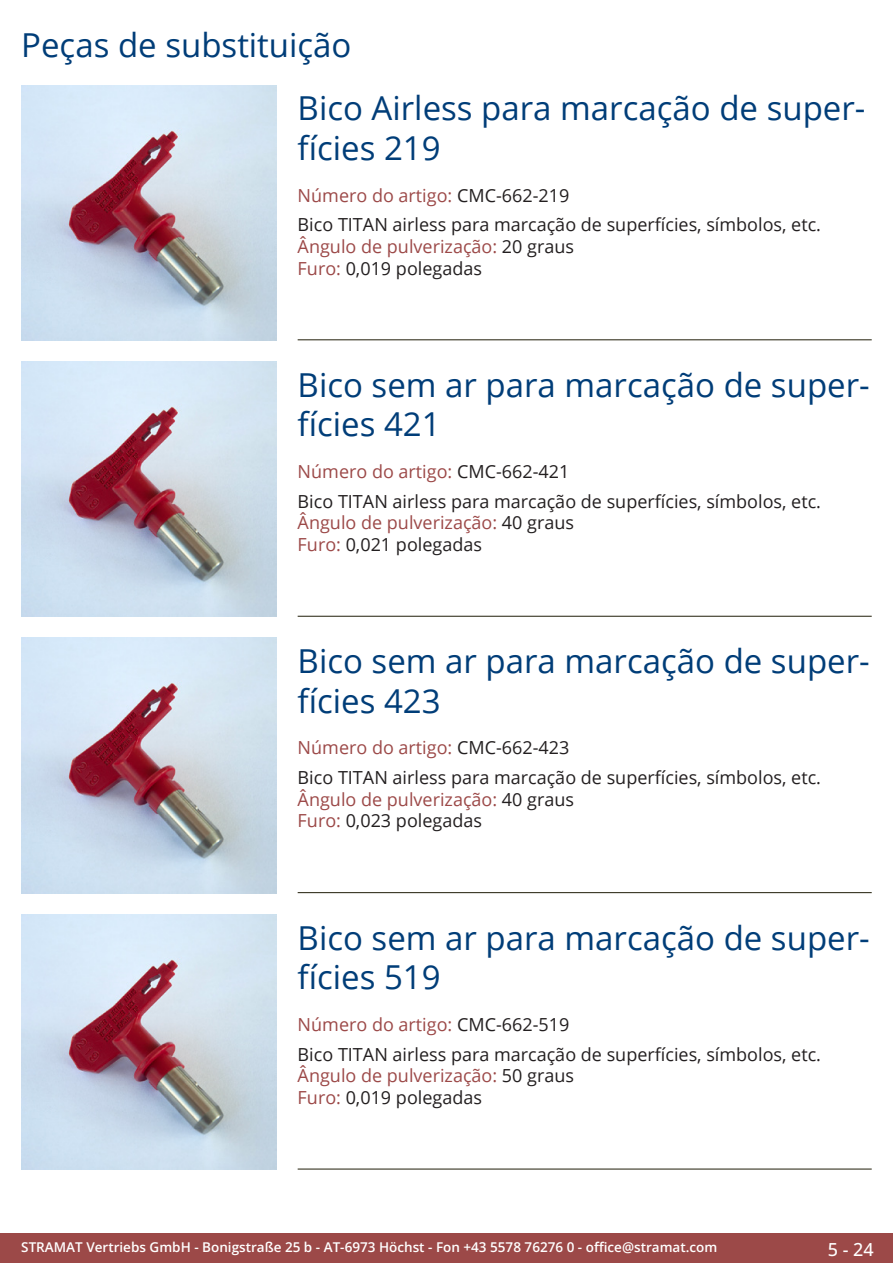
<style>
.page{position:relative;width:893px;height:1263px;background:#fff}
.page>*{position:absolute;margin:0;border:0;box-sizing:border-box;transform-origin:0 0}
.Produkttitel{font:33px/39.6px "Open Sans";color:#003d78}
.RastTitel{font:33px "Open Sans";color:#003d78}
.Beschreibung_Text{font:18px/21.6px "Open Sans";color:#231f20}
.TechDaten_Überschrif{font:18px "Open Sans";color:#9c4948}
.t1{font:500 18px "Open Sans";color:#fff}
.t2{font:600 13.5px "Open Sans";color:#fff}
.s1{color:#231f20}
.s2{color:#9c4948}
</style>
<div class="page">
<div style="left:0;top:1233px;width:893px;height:30px;background:#9c4948"></div>
<hr style="left:298px;top:340px;width:574px;height:1px;background:#201d08">
<hr style="left:298px;top:616px;width:574px;height:1px;background:#201d08">
<hr style="left:298px;top:892px;width:574px;height:1px;background:#201d08">
<hr style="left:298px;top:1169px;width:574px;height:1px;background:#201d08">
<img style="left:21px;top:85px;width:255px;height:255px">
<img style="left:21px;top:361px;width:255px;height:256px">
<img style="left:21px;top:638px;width:255px;height:255px">
<img style="left:21px;top:914px;width:255px;height:255px">
<p class="RastTitel" style="left:21px;top:22px;width:332px">Peças de substituição</p>
<p class="Produkttitel" style="left:298px;top:88px;width:567px">Bico Airless para marcação de super&shy;fícies 219</p>
<p class="TechDaten_Überschrif" style="left:298px;top:183px;width:273px">Número do artigo: <span class="s1">CMC-662-219</span></p>
<p class="Beschreibung_Text" style="left:298px;top:214px;width:525px">Bico TITAN airless para marcação de superfícies, símbolos, etc.<br><span class="s2">Ângulo de pulverização:</span> 20 graus<br><span class="s2">Furo:</span> 0,019 polegadas</p>
<p class="Produkttitel" style="left:298px;top:364px;width:571px">Bico sem ar para marcação de super&shy;fícies 421</p>
<p class="TechDaten_Überschrif" style="left:298px;top:459px;width:273px">Número do artigo: <span class="s1">CMC-662-421</span></p>
<p class="Beschreibung_Text" style="left:298px;top:490px;width:525px">Bico TITAN airless para marcação de superfícies, símbolos, etc.<br><span class="s2">Ângulo de pulverização:</span> 40 graus<br><span class="s2">Furo:</span> 0,021 polegadas</p>
<p class="Produkttitel" style="left:298px;top:640px;width:571px">Bico sem ar para marcação de super&shy;fícies 423</p>
<p class="TechDaten_Überschrif" style="left:298px;top:735px;width:273px">Número do artigo: <span class="s1">CMC-662-423</span></p>
<p class="Beschreibung_Text" style="left:298px;top:766px;width:525px">Bico TITAN airless para marcação de superfícies, símbolos, etc.<br><span class="s2">Ângulo de pulverização:</span> 40 graus<br><span class="s2">Furo:</span> 0,023 polegadas</p>
<p class="Produkttitel" style="left:298px;top:917px;width:571px">Bico sem ar para marcação de super&shy;fícies 519</p>
<p class="TechDaten_Überschrif" style="left:298px;top:1012px;width:273px">Número do artigo: <span class="s1">CMC-662-519</span></p>
<p class="Beschreibung_Text" style="left:298px;top:1043px;width:525px">Bico TITAN airless para marcação de superfícies, símbolos, etc.<br><span class="s2">Ângulo de pulverização:</span> 50 graus<br><span class="s2">Furo:</span> 0,019 polegadas</p>
<p class="t2" style="left:21px;top:1238px;width:698px">STRAMAT Vertriebs GmbH - Bonigstraße 25 b - AT-6973 Höchst - Fon +43 5578 76276 0 - office@stramat.com</p>
<p class="t1" style="left:828px;top:1237px;width:48px">5 - 24</p>
</div>
